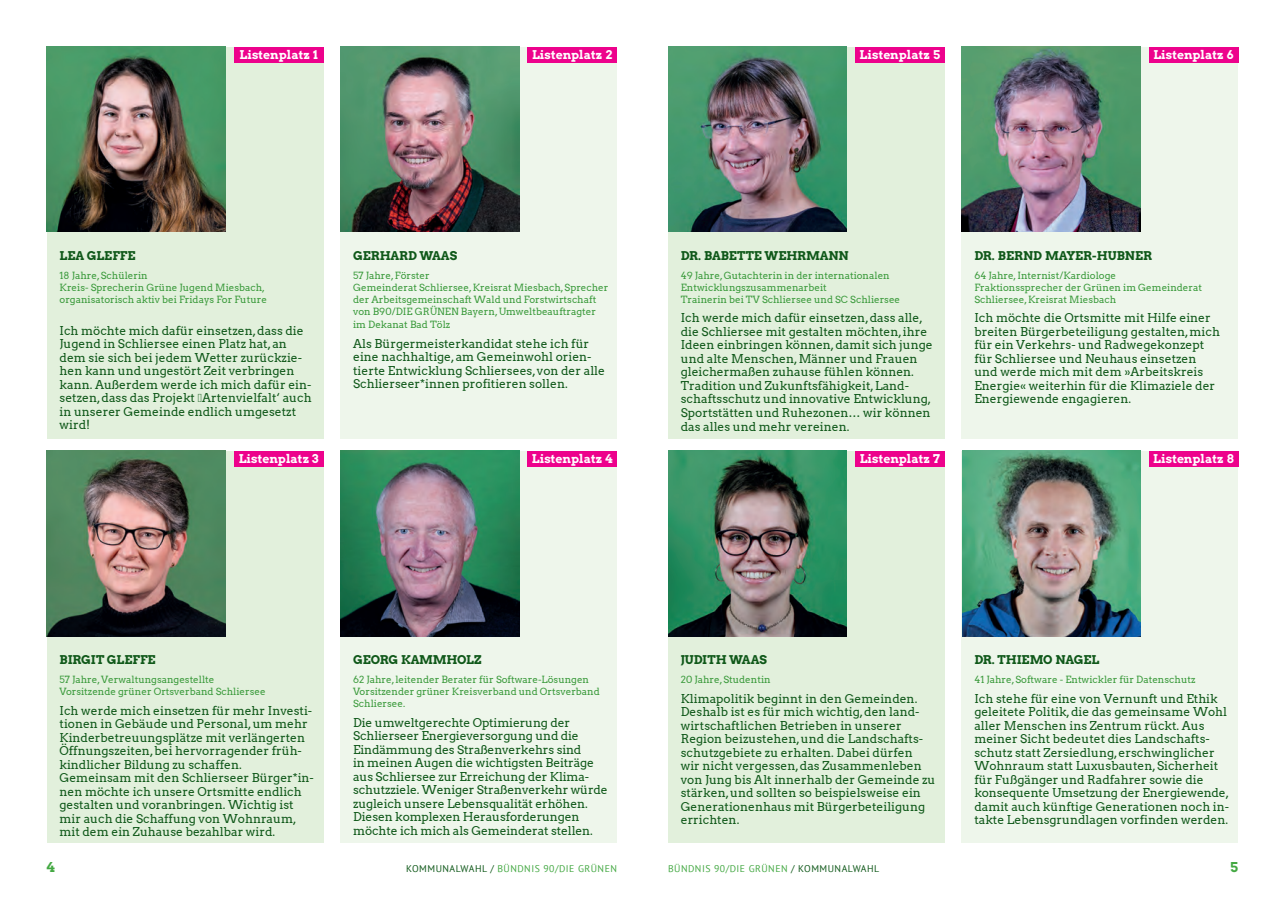
<style>
.page{position:relative;width:1285px;height:919px;background:#fff}
.page>*{position:absolute;margin:0;border:0;box-sizing:border-box;transform-origin:0 0}
.t1{font:13.5px "Arvo Gruen";color:#43a842}
.t2{font:12px/13.5px "Arvo";color:#0f5819}
.t3{font:12px "Arvo Gruen";color:#fff}
.t4{font:12px "Arvo Gruen";color:#0f5819}
.t5{font:12px "Arvo Gruen";letter-spacing:-.02em;color:#0f5819}
.t6{font:9.75px/12px "Arvo";color:#3a9a3b}
.t7{font:9.75px "PT Sans";letter-spacing:.05em;color:#43a842}
.s1{color:#0f5819}
</style>
<div class="page">
<div style="left:47px;top:47px;width:276px;height:391px;background:#e2f0dc"></div>
<div style="left:668px;top:47px;width:276px;height:391px;background:#e2f0dc"></div>
<div style="left:340px;top:47px;width:277px;height:391px;background:#eef6eb"></div>
<div style="left:961px;top:47px;width:276px;height:391px;background:#eef6eb"></div>
<div style="left:340px;top:451px;width:277px;height:391px;background:#eef6eb"></div>
<div style="left:961px;top:451px;width:276px;height:391px;background:#eef6eb"></div>
<div style="left:47px;top:451px;width:276px;height:391px;background:#e2f0dc"></div>
<div style="left:668px;top:451px;width:276px;height:391px;background:#e2f0dc"></div>
<img style="left:47px;top:47px;width:178px;height:185px">
<img style="left:668px;top:47px;width:178px;height:185px">
<img style="left:47px;top:451px;width:178px;height:185px">
<img style="left:668px;top:451px;width:178px;height:185px">
<img style="left:340px;top:47px;width:179px;height:185px">
<img style="left:961px;top:47px;width:179px;height:185px">
<img style="left:340px;top:451px;width:179px;height:185px">
<img style="left:962px;top:451px;width:178px;height:185px">
<div style="left:234px;top:47px;width:89px;height:16px;background:#ed028c"></div>
<div style="left:855px;top:47px;width:89px;height:16px;background:#ed028c"></div>
<div style="left:234px;top:451px;width:89px;height:15px;background:#ed028c"></div>
<div style="left:855px;top:451px;width:89px;height:15px;background:#ed028c"></div>
<div style="left:527px;top:47px;width:90px;height:16px;background:#ed028c"></div>
<div style="left:1148px;top:47px;width:89px;height:16px;background:#ed028c"></div>
<div style="left:527px;top:451px;width:90px;height:15px;background:#ed028c"></div>
<div style="left:1148px;top:451px;width:89px;height:15px;background:#ed028c"></div>
<p class="t3" style="left:239px;top:47px;width:80px">Listenplatz 1</p>
<p class="t3" style="left:859px;top:47px;width:82px">Listenplatz 5</p>
<p class="t3" style="left:532px;top:47px;width:82px">Listenplatz 2</p>
<p class="t3" style="left:1153px;top:47px;width:82px">Listenplatz 6</p>
<p class="t4" style="left:60px;top:247px;width:77px">LEA GLEFFE</p>
<p class="t6" style="left:60px;top:269px;width:209px">18 Jahre, Schülerin<br>Kreis- Sprecherin Grüne Jugend Miesbach, organisatorisch aktiv bei Fridays For Future</p>
<p class="t2" style="left:60px;top:324px;width:253px">Ich möchte mich dafür einsetzen, dass die Jugend in Schliersee einen Platz hat, an dem sie sich bei jedem Wetter zurückzie&shy;hen kann und ungestört Zeit verbringen kann. Außerdem werde ich mich dafür ein&shy;setzen, dass das Projekt ‚Artenvielfalt‘ auch in unserer Gemeinde endlich umgesetzt wird!</p>
<p class="t4" style="left:353px;top:247px;width:106px">GERHARD WAAS</p>
<p class="t6" style="left:353px;top:269px;width:257px">57 Jahre, Förster<br>Gemeinderat Schliersee, Kreisrat Miesbach, Sprecher der Arbeitsgemeinschaft Wald und Forstwirtschaft von B90/DIE GRÜNEN Bayern, Umweltbeauftragter</p>
<p class="t6" style="left:353px;top:318px;width:99px">im Dekanat Bad Tölz</p>
<p class="t2" style="left:353px;top:337px;width:253px">Als Bürgermeisterkandidat stehe ich für eine nachhaltige, am Gemeinwohl orien&shy;tierte Entwicklung Schliersees, von der alle Schlierseer*innen profitieren sollen.</p>
<p class="t4" style="left:680px;top:247px;width:169px">DR. BABETTE WEHRMANN</p>
<p class="t6" style="left:680px;top:269px;width:221px">49 Jahre, Gutachterin in der internationalen<br>Entwicklungszusammenarbeit<br>Trainerin bei TV Schliersee und SC Schliersee</p>
<p class="t2" style="left:680px;top:311px;width:253px">Ich werde mich dafür einsetzen, dass alle, die Schliersee mit gestalten möchten, ihre Ideen einbringen können, damit sich junge und alte Menschen, Männer und Frauen gleichermaßen zuhause fühlen können.<br>Tradition und Zukunftsfähigkeit, Land&shy;schaftsschutz und innovative Entwicklung, Sportstätten und Ruhezonen… wir können das alles und mehr vereinen.</p>
<p class="t4" style="left:974px;top:247px;width:179px">DR. BERND MAYER-HUBNER</p>
<p class="t6" style="left:974px;top:269px;width:229px">64 Jahre, Internist/Kardiologe<br>Fraktionssprecher der Grünen im Gemeinderat<br>Schliersee, Kreisrat Miesbach</p>
<p class="t2" style="left:974px;top:311px;width:247px">Ich möchte die Ortsmitte mit Hilfe einer breiten Bürgerbeteiligung gestalten, mich für ein Verkehrs- und Radwegekonzept für Schliersee und Neuhaus einsetzen und werde mich mit dem »Arbeitskreis Energie« weiterhin für die Klimaziele der Energiewende engagieren.</p>
<p class="t3" style="left:239px;top:450px;width:81px">Listenplatz 3</p>
<p class="t3" style="left:859px;top:450px;width:82px">Listenplatz 7</p>
<p class="t3" style="left:532px;top:450px;width:82px">Listenplatz 4</p>
<p class="t3" style="left:1152px;top:450px;width:82px">Listenplatz 8</p>
<p class="t4" style="left:60px;top:651px;width:98px">BIRGIT GLEFFE</p>
<p class="t6" style="left:60px;top:673px;width:207px">57 Jahre, Verwaltungsangestellte<br>Vorsitzende grüner Ortsverband Schliersee</p>
<p class="t2" style="left:60px;top:703px;width:256px">Ich werde mich einsetzen für mehr Investi&shy;tionen in Gebäude und Personal, um mehr Kinderbetreuungsplätze mit verlängerten Öffnungszeiten, bei hervorragender früh&shy;kindlicher Bildung zu schaffen.<br>Gemeinsam mit den Schlierseer Bürger*in&shy;nen möchte ich unsere Ortsmitte endlich gestalten und voranbringen. Wichtig ist mir auch die Schaffung von Wohnraum, mit dem ein Zuhause bezahlbar wird.</p>
<p class="t5" style="left:353px;top:651px;width:130px">GEORG KAMMHOLZ</p>
<p class="t6" style="left:353px;top:673px;width:248px">62 Jahre, leitender Berater für Software-Lösungen<br>Vorsitzender grüner Kreisverband und Ortsverband<br>Schliersee.</p>
<p class="t2" style="left:353px;top:715px;width:256px">Die umweltgerechte Optimierung der Schlierseer Energieversorgung und die Eindämmung des Straßenverkehrs sind<br>in meinen Augen die wichtigsten Beiträge aus Schliersee zur Erreichung der Klima&shy;schutzziele. Weniger Straßenverkehr würde zugleich unsere Lebensqualität erhöhen.<br>Diesen komplexen Herausforderungen möchte ich mich als Gemeinderat stellen.</p>
<p class="t4" style="left:680px;top:651px;width:88px">JUDITH WAAS</p>
<p class="t6" style="left:680px;top:673px;width:91px">20 Jahre, Studentin</p>
<p class="t2" style="left:680px;top:691px;width:256px">Klimapolitik beginnt in den Gemeinden.<br>Deshalb ist es für mich wichtig, den land&shy;wirtschaftlichen Betrieben in unserer Region beizustehen, und die Landschafts&shy;schutzgebiete zu erhalten. Dabei dürfen<br>wir nicht vergessen, das Zusammenleben von Jung bis Alt innerhalb der Gemeinde zu stärken, und sollten so beispielsweise ein Generationenhaus mit Bürgerbeteiligung errichten.</p>
<p class="t4" style="left:974px;top:651px;width:126px">DR. THIEMO NAGEL</p>
<p class="t6" style="left:974px;top:673px;width:222px">41 Jahre, Software - Entwickler für Datenschutz</p>
<p class="t2" style="left:974px;top:691px;width:256px">Ich stehe für eine von Vernunft und Ethik geleitete Politik, die das gemeinsame Wohl aller Menschen ins Zentrum rückt. Aus meiner Sicht bedeutet dies Landschafts&shy;schutz statt Zersiedlung, erschwinglicher Wohnraum statt Luxusbauten, Sicherheit für Fußgänger und Radfahrer sowie die konsequente Umsetzung der Energiewende, damit auch künftige Generationen noch in&shy;takte Lebensgrundlagen vorfinden werden.</p>
<p class="t1" style="left:47px;top:857px;width:10px">4</p>
<p class="t7" style="left:406px;top:862px;width:212px"><span class="s1">KOMMUNALWAHL /</span> BÜNDNIS 90/DIE GRÜNEN</p>
<p class="t7" style="left:668px;top:862px;width:213px">BÜNDNIS 90/DIE GRÜNEN <span class="s1">/ KOMMUNALWAHL</span></p>
<p class="t1" style="left:1229px;top:857px;width:9px">5</p>
</div>
